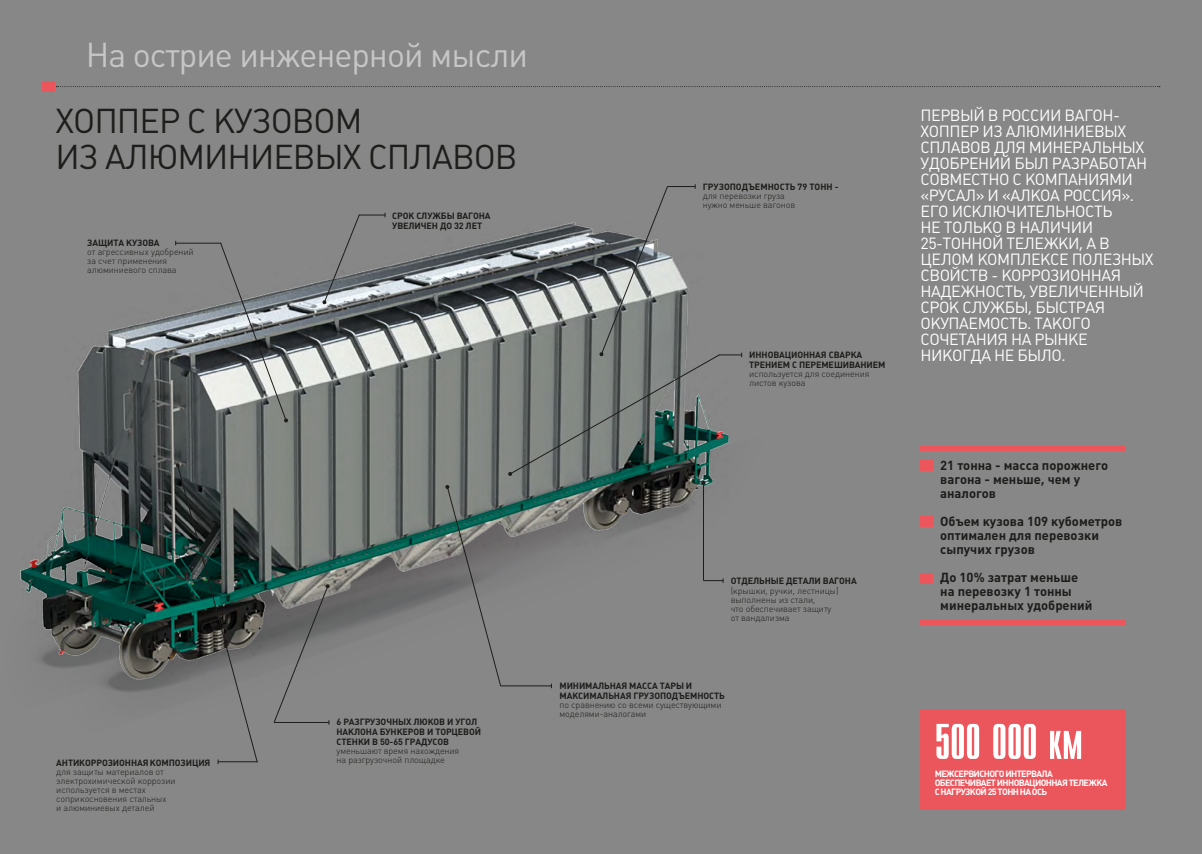
<style>
.page{position:relative;width:1202px;height:854px;background:#fff}
.page>*{position:absolute;margin:0;border:0;box-sizing:border-box;transform-origin:0 0}
.t1{font:50px "Compact C";letter-spacing:-.01em;color:#fff}
.t2{font:34px/36px "Plumb";letter-spacing:-.03em;color:#1d1d1b}
.t3{font:34px "Plumb";letter-spacing:-.03em;color:#c6c6c6}
.t4{font:16px/16px "Plumb";letter-spacing:-.03em;color:#fff}
.t5{font:700 13px/14px "Plumb";color:#1d1d1b}
.t6{font:300 9px/9px "Plumb";letter-spacing:-.01em;color:#1d1d1b}
.t7{font:9px/10px "Plumb Bold C";letter-spacing:-.01em;color:#1d1d1b}
.t8{font:700 9px/9px "Plumb";letter-spacing:-.07em;color:#fff}
</style>
<div class="page">
<div style="left:0;top:0;width:1202px;height:853px;background:#878787"></div>
<img style="left:21px;top:238px;width:703px;height:443px">
<div style="left:43px;top:81px;width:12px;height:11px;background:#eb565d"></div>
<svg style="left:56px;top:86px;width:1104px;height:1px"></svg>
<hr style="left:920px;top:620px;width:206px;height:4px;background:#eb565d">
<hr style="left:920px;top:446px;width:206px;height:4px;background:#eb565d">
<div style="left:920px;top:460px;width:13px;height:11px;background:#eb565d"></div>
<div style="left:920px;top:516px;width:13px;height:11px;background:#eb565d"></div>
<div style="left:920px;top:573px;width:13px;height:10px;background:#eb565d"></div>
<svg style="left:322px;top:213px;width:64px;height:91px"></svg>
<svg style="left:273px;top:583px;width:57px;height:141px"></svg>
<svg style="left:176px;top:463px;width:82px;height:300px"></svg>
<svg style="left:219px;top:241px;width:69px;height:181px"></svg>
<hr style="left:176px;top:242px;width:45px;height:1px;background:#1d1d1b">
<hr style="left:703px;top:483px;width:1px;height:97px;background:#1d1d1b">
<svg style="left:508px;top:184px;width:235px;height:301px"></svg>
<svg style="left:703px;top:578px;width:21px;height:4px"></svg>
<svg style="left:445px;top:484px;width:57px;height:203px"></svg>
<hr style="left:500px;top:685px;width:51px;height:1px;background:#1d1d1b">
<div style="left:920px;top:709px;width:206px;height:100px;background:#eb565d"></div>
<h2 class="t3" style="left:86px;top:35px;width:444px">На острие инженерной мысли</h2>
<h2 class="t2" style="left:56px;top:103px;width:463px">ХОППЕР С КУЗОВОМ<br>ИЗ АЛЮМИНИЕВЫХ СПЛАВОВ</h2>
<p class="t4" style="left:920px;top:107px;width:235px">ПЕРВЫЙ В РОССИИ ВАГОН-<br>ХОППЕР ИЗ АЛЮМИНИЕВЫХ<br>СПЛАВОВ ДЛЯ МИНЕРАЛЬНЫХ<br>УДОБРЕНИЙ БЫЛ РАЗРАБОТАН<br>СОВМЕСТНО С КОМПАНИЯМИ «РУСАЛ» И «АЛКОА РОССИЯ».<br>ЕГО ИСКЛЮЧИТЕЛЬНОСТЬ<br>НЕ ТОЛЬКО В НАЛИЧИИ<br>25-ТОННОЙ ТЕЛЕЖКИ, А В<br>ЦЕЛОМ КОМПЛЕКСЕ ПОЛЕЗНЫХ<br>СВОЙСТВ - КОРРОЗИОННАЯ<br>НАДЕЖНОСТЬ, УВЕЛИЧЕННЫЙ<br>СРОК СЛУЖБЫ, БЫСТРАЯ<br>ОКУПАЕМОСТЬ. ТАКОГО<br>СОЧЕТАНИЯ НА РЫНКЕ<br>НИКОГДА НЕ БЫЛО.</p>
<p class="t7" style="left:703px;top:182px;width:137px">ГРУЗОПОДЪЕМНОСТЬ 79 ТОНН -</p>
<p class="t6" style="left:703px;top:192px;width:94px">для перевозки груза нужно меньше вагонов</p>
<p class="t7" style="left:392px;top:210px;width:100px">СРОК СЛУЖБЫ ВАГОНА<br>УВЕЛИЧЕН ДО 32 ЛЕТ</p>
<p class="t7" style="left:87px;top:238px;width:74px">ЗАЩИТА КУЗОВА</p>
<p class="t6" style="left:87px;top:247px;width:108px">от агрессивных удобрений за счет применения алюминиевого сплава</p>
<p class="t7" style="left:749px;top:350px;width:138px">ИННОВАЦИОННАЯ СВАРКА<br>ТРЕНИЕМ С ПЕРЕМЕШИВАНИЕМ</p>
<p class="t6" style="left:749px;top:369px;width:122px">используется для соединения листов кузова</p>
<p class="t7" style="left:56px;top:757px;width:156px">АНТИКОРРОЗИОННАЯ КОМПОЗИЦИЯ</p>
<p class="t6" style="left:56px;top:766px;width:121px">для защиты материалов от электрохимической коррозии используется в местах соприкосновения стальных<br>и алюминиевых деталей</p>
<p class="t7" style="left:337px;top:716px;width:146px">6 РАЗГРУЗОЧНЫХ ЛЮКОВ И УГОЛ<br>НАКЛОНА БУНКЕРОВ И ТОРЦЕВОЙ<br>СТЕНКИ В 50-65 ГРАДУСОВ</p>
<p class="t6" style="left:337px;top:746px;width:124px">уменьшают время нахождения на разгрузочной площадке</p>
<p class="t7" style="left:731px;top:575px;width:128px">ОТДЕЛЬНЫЕ ДЕТАЛИ ВАГОНА</p>
<p class="t6" style="left:731px;top:586px;width:109px">(крышки, ручки, лестницы) выполнены из стали,<br>что обеспечивает защиту от вандализма</p>
<p class="t7" style="left:559px;top:680px;width:167px">МИНИМАЛЬНАЯ МАССА ТАРЫ И<br>МАКСИМАЛЬНАЯ ГРУЗОПОДЪЕМНОСТЬ</p>
<p class="t6" style="left:559px;top:700px;width:164px">по сравнению со всеми существующими моделями-аналогами</p>
<h3 class="t5" style="left:940px;top:458px;width:169px">21 тонна - масса порожнего вагона - меньше, чем у аналогов</h3>
<h3 class="t5" style="left:940px;top:514px;width:184px">Объем кузова 109 кубометров оптимален для перевозки сыпучих грузов</h3>
<h3 class="t5" style="left:940px;top:570px;width:154px">До 10% затрат меньше на перевозку 1 тонны минеральных удобрений</h3>
<h1 class="t1" style="left:935px;top:716px;width:150px">500 000 км</h1>
<p class="t8" style="left:935px;top:769px;width:174px">МЕЖСЕРВИСНОГО ИНТЕРВАЛА<br>ОБЕСПЕЧИВАЕТ ИННОВАЦИОННАЯ ТЕЛЕЖКА<br>С НАГРУЗКОЙ 25 ТОНН НА ОСЬ</p>
</div>
